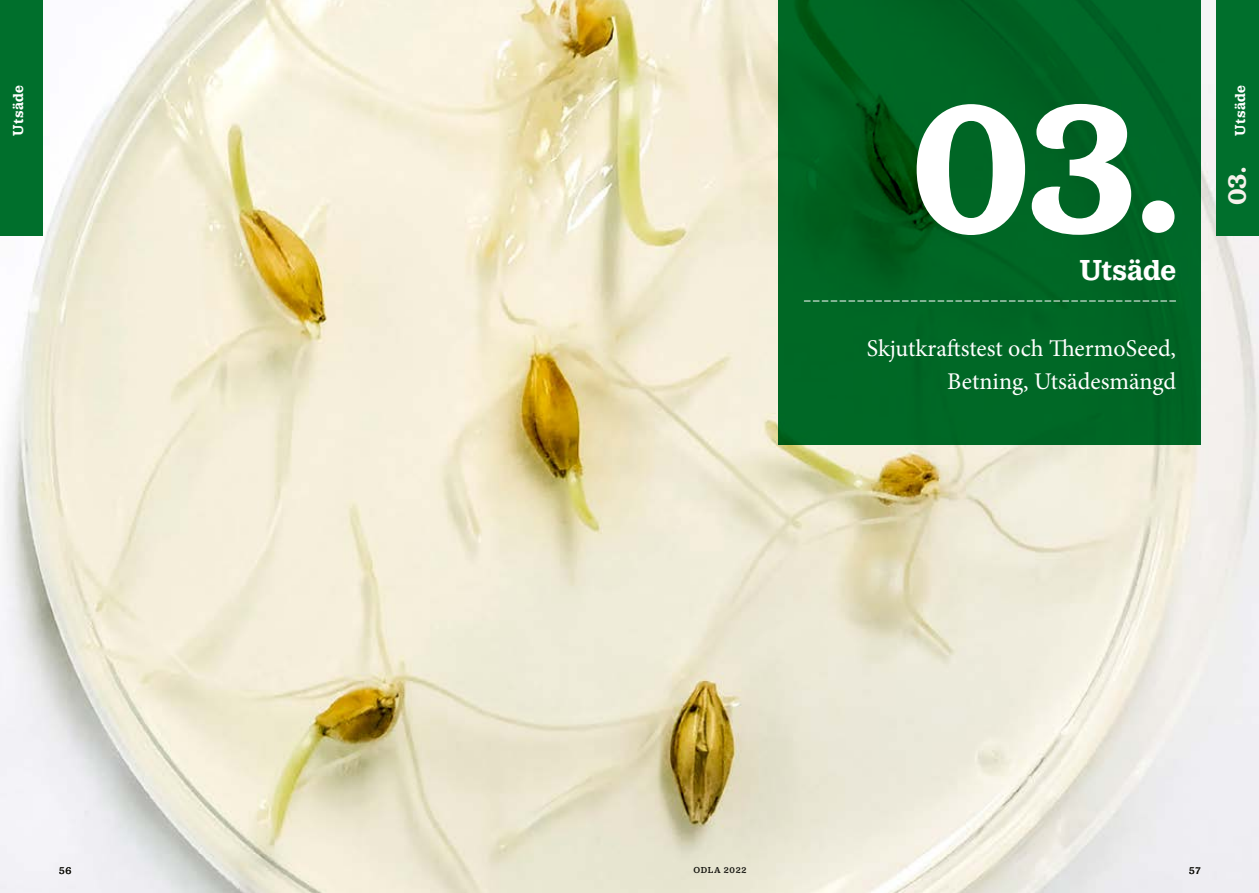
<style>
.page{position:relative;width:1259px;height:893px;background:#fff}
.page>*{position:absolute;margin:0;border:0;box-sizing:border-box;transform-origin:0 0}
.brödtext{font:700 195px "LM Serif";color:#fff}
.Rubrik_1__34_pt{font:700 30px "LM Serif";letter-spacing:-.01em;color:#fff}
.t1{font:700 27px "LM Serif";color:#f5f1eb}
.t2{font:24px/33px "Minion Pro";color:#fff;text-align:right}
.Rubrik_1__34_pt-2{font:700 15px "LM Serif";letter-spacing:.025em;color:#fff}
.t3{font:10.5px "LM Serif";color:#12120d}
.t4{font:500 9px "LM Serif";letter-spacing:.075em;color:#12120d}
</style>
<div class="page">
<img style="left:0;top:0;width:1259px;height:893px">
<div style="left:778px;top:0;width:422px;height:444px;background:#006625"></div>
<svg style="left:804px;top:301px;width:371px;height:1px"></svg>
<div style="left:1216px;top:0;width:43px;height:236px;background:#006f2c"></div>
<div style="left:0;top:0;width:43px;height:236px;background:#006f2c"></div>
<p class="Rubrik_1__34_pt-2" style="left:10px;top:136px;width:52px;rotate:-90deg">Utsäde</p>
<p class="Rubrik_1__34_pt-2" style="left:1231px;top:136px;width:52px;rotate:-90deg">Utsäde</p>
<p class="brödtext" style="left:910px;top:56px;width:271px">03.</p>
<p class="Rubrik_1__34_pt" style="left:1079px;top:253px;width:98px">Utsäde</p>
<p class="t1" style="left:1221px;top:205px;width:40px;rotate:-90deg">03.</p>
<p class="t2" style="left:867px;top:332px;width:311px">Skjutkraftstest och ThermoSeed,<br>Betning, Utsädesmängd</p>
<p class="t3" style="left:59px;top:864px;width:14px">56</p>
<p class="t4" style="left:693px;top:864px;width:55px">ODLA 2022</p>
<p class="t3" style="left:1189px;top:864px;width:13px">57</p>
</div>
